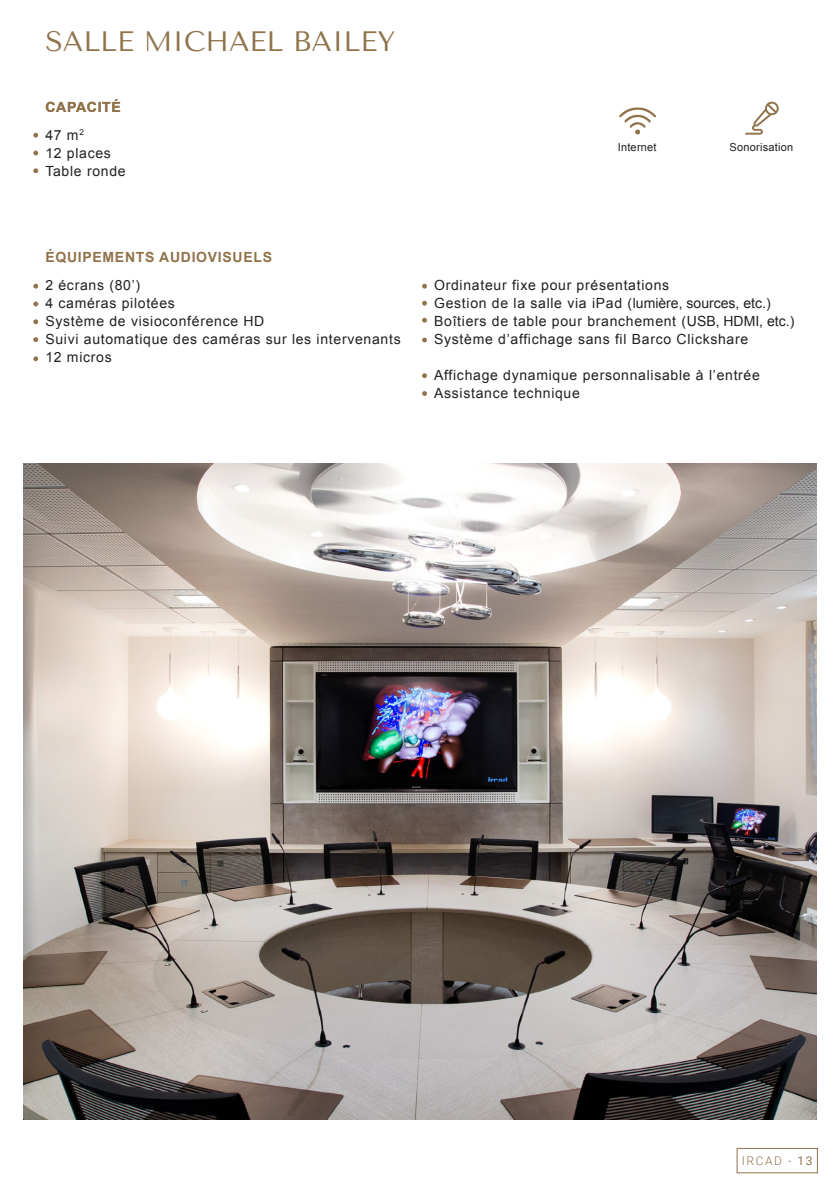
<style>
.page{position:relative;width:840px;height:1191px;background:#fff}
.page>*{position:absolute;margin:0;border:0;box-sizing:border-box;transform-origin:0 0}
.t1{font:28px "Tenor Sans";color:#90724b}
.t2{font:14px/18px "Arial";letter-spacing:.05em;color:#231f20}
.t3{font:700 14px "Arial";letter-spacing:.05em;color:#90724b}
.t4{font:300 12px "Roboto";letter-spacing:.13em;color:#90724b}
.t5{font:11px "Arial";letter-spacing:.02em;color:#231f20}
.s1{font-weight:400}
</style>
<div class="page">
<div style="left:736px;top:1148px;width:81px;height:25px;border:1px solid #90724b"></div>
<svg style="left:33px;top:133px;width:5px;height:5px"></svg>
<svg style="left:33px;top:284px;width:5px;height:5px"></svg>
<svg style="left:422px;top:284px;width:5px;height:5px"></svg>
<svg style="left:422px;top:301px;width:5px;height:5px"></svg>
<svg style="left:33px;top:151px;width:5px;height:4px"></svg>
<svg style="left:33px;top:301px;width:5px;height:5px"></svg>
<svg style="left:33px;top:168px;width:5px;height:5px"></svg>
<svg style="left:33px;top:319px;width:5px;height:5px"></svg>
<svg style="left:33px;top:337px;width:5px;height:5px"></svg>
<svg style="left:33px;top:356px;width:5px;height:5px"></svg>
<svg style="left:422px;top:318px;width:5px;height:5px"></svg>
<svg style="left:422px;top:337px;width:5px;height:5px"></svg>
<svg style="left:422px;top:373px;width:5px;height:5px"></svg>
<svg style="left:422px;top:391px;width:5px;height:5px"></svg>
<img style="left:23px;top:463px;width:793px;height:656px">
<svg style="left:619px;top:107px;width:36px;height:27px"></svg>
<svg style="left:745px;top:101px;width:33px;height:34px"></svg>
<h1 class="t1" style="left:45px;top:26px;width:351px">SALLE MICHAEL BAILEY</h1>
<p class="t3" style="left:45px;top:98px;width:77px">CAPACITÉ</p>
<p class="t2" style="left:45px;top:126px;width:82px">47 m<sup>2<br></sup>12 places<br>Table ronde</p>
<p class="t3" style="left:45px;top:248px;width:228px">ÉQUIPEMENTS AUDIOVISUELS</p>
<p class="t5" style="left:617px;top:140px;width:40px">Internet</p>
<p class="t5" style="left:729px;top:140px;width:65px">Sonorisation</p>
<p class="t2" style="left:45px;top:276px;width:356px">2 écrans (80’)<br>4 caméras pilotées<br>Système de visioconférence HD<br>Suivi automatique des caméras sur les intervenants<br>12 micros</p>
<p class="t2" style="left:434px;top:276px;width:361px">Ordinateur fixe pour présentations<br>Gestion de la salle via iPad (lumière, sources, etc.)<br>Boîtiers de table pour branchement (USB, HDMI, etc.)<br>Système d’affichage sans fil Barco Clickshare</p>
<p class="t2" style="left:434px;top:366px;width:327px">Affichage dynamique personnalisable à l’entrée<br>Assistance technique</p>
<p class="t4" style="left:741px;top:1152px;width:72px">IRCAD - <span class="s1">13</span></p>
</div>
